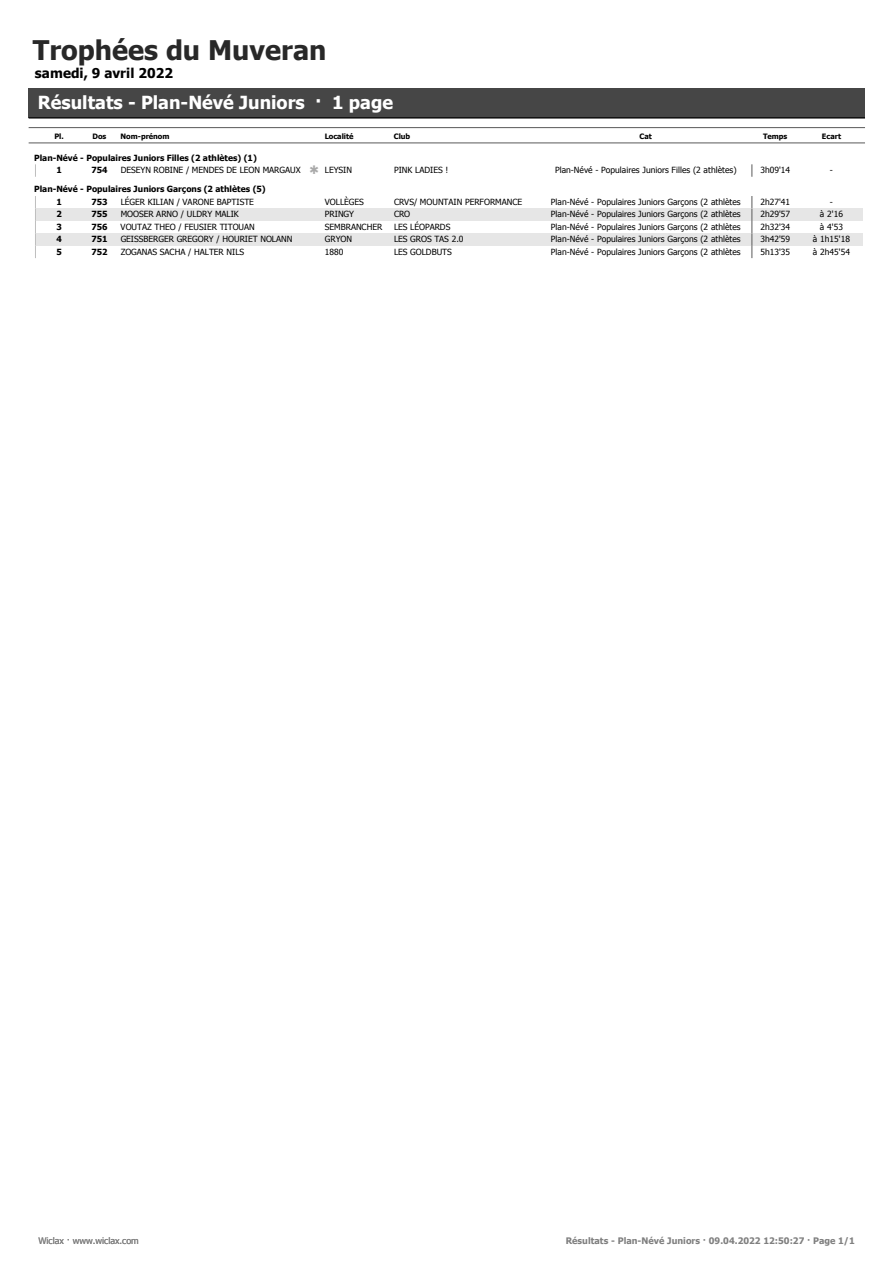
<style>
.page{position:relative;width:893px;height:1263px;background:#fff}
.page>*{position:absolute;margin:0;border:0;box-sizing:border-box;transform-origin:0 0}
.t1{font:700 27px "Tahoma";color:#282828}
.t2{font:700 18px "Tahoma";color:#fff}
.t3{font:700 13.5px "Tahoma";letter-spacing:.005em;color:#000}
.t4{font:12px "MSUI Gothic";color:#a9a9a9}
.t5{font:700 9px "Tahoma";letter-spacing:.005em;color:#808080}
.t6{font:9px "Tahoma";color:#808080}
.t7{font:8.4px "Tahoma";color:#000}
.t8{font:700 8.4px/12.6px "Tahoma";color:#000}
.t9{font:700 7.35px "Tahoma";letter-spacing:-.005em;color:#000}
</style>
<div class="page">
<div style="left:29px;top:88px;width:836px;height:30px;background:#464646"></div>
<hr style="left:29px;top:117px;width:836px;height:2px;background:#000">
<hr style="left:29px;top:127px;width:836px;height:1px;background:#5a5a5a">
<hr style="left:29px;top:143px;width:836px;height:1px;background:#5a5a5a">
<svg style="left:35px;top:164px;width:1px;height:13px"></svg>
<svg style="left:751px;top:164px;width:1px;height:13px"></svg>
<div style="left:36px;top:208px;width:826px;height:13px;background:#e6e6e6"></div>
<div style="left:36px;top:233px;width:826px;height:13px;background:#e6e6e6"></div>
<svg style="left:35px;top:196px;width:1px;height:62px"></svg>
<svg style="left:751px;top:196px;width:1px;height:62px"></svg>
<h1 class="t1" style="left:33px;top:38px;width:295px">Trophées du Muveran</h1>
<h3 class="t3" style="left:35px;top:67px;width:140px">samedi, 9 avril 2022</h3>
<h2 class="t2" style="left:38px;top:94px;width:357px">Résultats - Plan-Névé Juniors · 1 page</h2>
<p class="t9" style="left:54px;top:133px;width:11px">Pl.</p>
<p class="t9" style="left:93px;top:133px;width:15px">Dos</p>
<p class="t9" style="left:120px;top:133px;width:50px">Nom-prénom</p>
<p class="t9" style="left:325px;top:133px;width:30px">Localité</p>
<p class="t9" style="left:394px;top:133px;width:18px">Club</p>
<p class="t9" style="left:639px;top:133px;width:14px">Cat</p>
<p class="t9" style="left:763px;top:133px;width:26px">Temps</p>
<p class="t9" style="left:822px;top:133px;width:21px">Ecart</p>
<p class="t8" style="left:56px;top:152px;width:202px;text-indent:-22px">Plan-Névé - Populaires Juniors Filles (2 athlètes) (1)<br>1</p>
<h3 class="t4" style="left:308px;top:163px;width:14px">✱</h3>
<p class="t7" style="left:555px;top:166px;width:183px">Plan-Névé - Populaires Juniors Filles (2 athlètes)</p>
<p class="t7" style="left:760px;top:166px;width:31px">3h09'14</p>
<p class="t7" style="left:829px;top:166px;width:5px">-</p>
<p class="t8" style="left:91px;top:164px;width:18px">754</p>
<p class="t7" style="left:121px;top:166px;width:181px">DESEYN ROBINE / MENDES DE LEON MARGAUX</p>
<p class="t7" style="left:325px;top:166px;width:29px">LEYSIN</p>
<p class="t7" style="left:394px;top:166px;width:56px">PINK LADIES !</p>
<p class="t8" style="left:56px;top:184px;width:211px;text-indent:-22px">Plan-Névé - Populaires Juniors Garçons (2 athlètes (5)<br>1</p>
<p class="t8" style="left:91px;top:196px;width:18px">753</p>
<p class="t7" style="left:121px;top:198px;width:135px">LÉGER KILIAN / VARONE BAPTISTE</p>
<p class="t7" style="left:325px;top:198px;width:40px">VOLLÈGES</p>
<p class="t7" style="left:394px;top:198px;width:130px">CRVS/ MOUNTAIN PERFORMANCE</p>
<p class="t7" style="left:551px;top:198px;width:191px">Plan-Névé - Populaires Juniors Garçons (2 athlètes</p>
<p class="t7" style="left:760px;top:198px;width:31px">2h27'41</p>
<p class="t7" style="left:829px;top:198px;width:5px">-</p>
<p class="t8" style="left:56px;top:209px;width:7px">2</p>
<p class="t8" style="left:91px;top:209px;width:18px">755</p>
<p class="t7" style="left:121px;top:211px;width:120px">MOOSER ARNO / ULDRY MALIK</p>
<p class="t7" style="left:325px;top:211px;width:31px">PRINGY</p>
<p class="t7" style="left:394px;top:211px;width:18px">CRO</p>
<p class="t7" style="left:551px;top:211px;width:191px">Plan-Névé - Populaires Juniors Garçons (2 athlètes</p>
<p class="t7" style="left:760px;top:211px;width:31px">2h29'57</p>
<p class="t7" style="left:820px;top:211px;width:24px">à 2'16</p>
<p class="t8" style="left:56px;top:221px;width:7px">3</p>
<p class="t8" style="left:91px;top:221px;width:18px">756</p>
<p class="t7" style="left:121px;top:223px;width:136px">VOUTAZ THEO / FEUSIER TITOUAN</p>
<p class="t7" style="left:325px;top:223px;width:59px">SEMBRANCHER</p>
<p class="t7" style="left:394px;top:223px;width:58px">LES LÉOPARDS</p>
<p class="t7" style="left:551px;top:223px;width:191px">Plan-Névé - Populaires Juniors Garçons (2 athlètes</p>
<p class="t7" style="left:760px;top:223px;width:31px">2h32'34</p>
<p class="t7" style="left:820px;top:223px;width:24px">à 4'53</p>
<p class="t8" style="left:56px;top:233px;width:7px">4</p>
<p class="t8" style="left:91px;top:233px;width:18px">751</p>
<p class="t7" style="left:121px;top:235px;width:173px">GEISSBERGER GREGORY / HOURIET NOLANN</p>
<p class="t7" style="left:325px;top:235px;width:29px">GRYON</p>
<p class="t7" style="left:394px;top:235px;width:71px">LES GROS TAS 2.0</p>
<p class="t7" style="left:551px;top:235px;width:191px">Plan-Névé - Populaires Juniors Garçons (2 athlètes</p>
<p class="t7" style="left:760px;top:235px;width:31px">3h42'59</p>
<p class="t7" style="left:813px;top:235px;width:39px">à 1h15'18</p>
<p class="t8" style="left:56px;top:246px;width:7px">5</p>
<p class="t8" style="left:91px;top:246px;width:18px">752</p>
<p class="t7" style="left:121px;top:248px;width:125px">ZOGANAS SACHA / HALTER NILS</p>
<p class="t7" style="left:325px;top:248px;width:20px">1880</p>
<p class="t7" style="left:394px;top:248px;width:59px">LES GOLDBUTS</p>
<p class="t7" style="left:551px;top:248px;width:191px">Plan-Névé - Populaires Juniors Garçons (2 athlètes</p>
<p class="t7" style="left:760px;top:248px;width:31px">5h13'35</p>
<p class="t7" style="left:813px;top:248px;width:39px">à 2h45'54</p>
<p class="t6" style="left:39px;top:1236px;width:102px">Wiclax · www.wiclax.com</p>
<p class="t5" style="left:565px;top:1236px;width:291px">Résultats - Plan-Névé Juniors · 09.04.2022 12:50:27 · Page 1/1</p>
</div>
